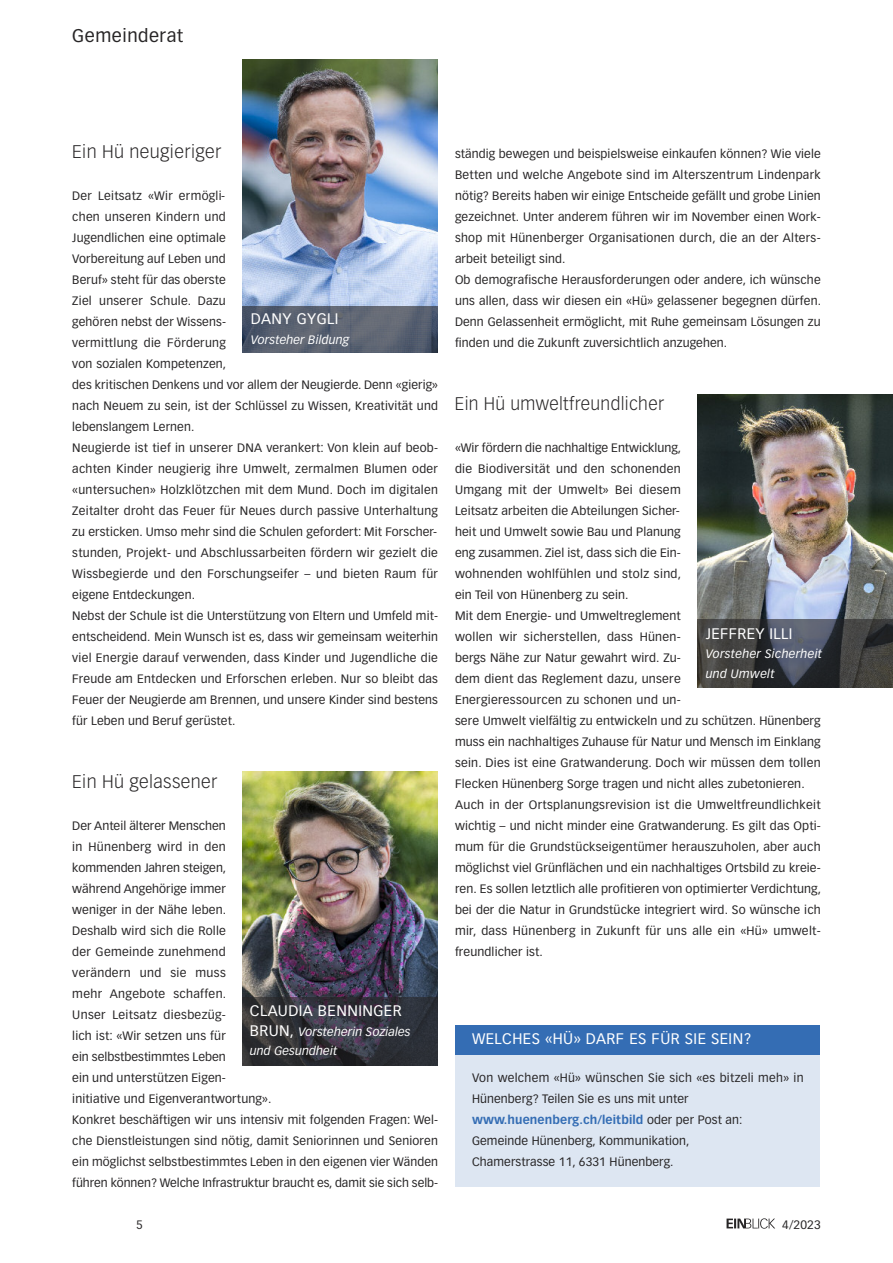
<style>
.page{position:relative;width:893px;height:1263px;background:#fff}
.page>*{position:absolute;margin:0;border:0;box-sizing:border-box;transform-origin:0 0}
.t1{font:300 18px "Vectora LH";letter-spacing:.02em;color:#272526}
.t2{font:18px "Vectora LH";letter-spacing:.03em;color:#272526}
.t3{font:15px "Vectora LH";letter-spacing:.03em;color:#fff}
.t4{font:12px/21px "Vectora LH";letter-spacing:.01em;color:#272526}
.t5{font:italic 12px/19.5px "Vectora LH";letter-spacing:.01em;color:#fff}
.s1{font-style:normal;font-size:15px}
.s2{font-weight:700;color:#346db4}
</style>
<div class="page">
<div style="left:455px;top:1027px;width:365px;height:160px;background:#dde6f2"></div>
<div style="left:455px;top:1025px;width:365px;height:30px;background:#346db4"></div>
<img style="left:242px;top:59px;width:196px;height:247px">
<div style="left:242px;top:306px;width:196px;height:47px;background:#272526;opacity:.6"></div>
<img style="left:242px;top:772px;width:196px;height:225px">
<div style="left:242px;top:997px;width:196px;height:68px;background:#272526;opacity:.6"></div>
<img style="left:697px;top:394px;width:196px;height:225px">
<div style="left:697px;top:619px;width:196px;height:68px;background:#272526;opacity:.6"></div>
<svg style="left:726px;top:1218px;width:49px;height:11px"></svg>
<h1 class="t2" style="left:72px;top:28px;width:112px">Gemeinderat</h1>
<h1 class="t1" style="left:72px;top:144px;width:151px">Ein Hü neugieriger</h1>
<p class="t4" style="left:72px;top:185px;width:367px">Der Leitsatz «Wir ermögli-<br>chen unseren Kindern und<br>Jugendlichen eine optimale<br>Vorbereitung auf Leben und<br>Beruf» steht für das oberste<br>Ziel unserer Schule. Dazu<br>gehören nebst der Wissens-<br>vermittlung die Förderung<br>von sozialen Kompetenzen,<br>des kritischen Denkens und vor allem der Neugierde. Denn «gierig» nach Neuem zu sein, ist der Schlüssel zu Wissen, Kreativität und lebenslangem Lernen.<br>Neugierde ist tief in unserer DNA verankert: Von klein auf beob&shy;achten Kinder neugierig ihre Umwelt, zermalmen Blumen oder «untersuchen» Holzklötzchen mit dem Mund. Doch im digitalen Zeitalter droht das Feuer für Neues durch passive Unterhaltung zu ersticken. Umso mehr sind die Schulen gefordert: Mit Forscher&shy;stunden, Projekt- und Abschlussarbeiten fördern wir gezielt die Wissbegierde und den Forschungseifer – und bieten Raum für eigene Entdeckungen.<br>Nebst der Schule ist die Unterstützung von Eltern und Umfeld mit&shy;entscheidend. Mein Wunsch ist es, dass wir gemeinsam weiterhin viel Energie darauf verwenden, dass Kinder und Jugendliche die Freude am Entdecken und Erforschen erleben. Nur so bleibt das Feuer der Neugierde am Brennen, und unsere Kinder sind bestens für Leben und Beruf gerüstet.</p>
<p class="t3" style="left:251px;top:313px;width:89px">DANY GYGLI</p>
<p class="t5" style="left:251px;top:330px;width:100px">Vorsteher Bildung</p>
<h1 class="t1" style="left:72px;top:774px;width:147px">Ein Hü gelassener</h1>
<p class="t4" style="left:72px;top:815px;width:367px">Der Anteil älterer Menschen<br>in Hünenberg wird in den<br>kommenden Jahren steigen,<br>während Angehörige immer<br>weniger in der Nähe leben.<br>Deshalb wird sich die Rolle<br>der Gemeinde zunehmend<br>verändern und sie muss<br>mehr Angebote schaffen.<br>Unser Leitsatz diesbezüg-<br>lich ist: «Wir setzen uns für<br>ein selbstbestimmtes Leben<br>ein und unterstützen Eigen-<br>initiative und Eigenverantwortung».<br>Konkret beschäftigen wir uns intensiv mit folgenden Fragen: Wel&shy;che Dienstleistungen sind nötig, damit Seniorinnen und Senioren ein möglichst selbstbestimmtes Leben in den eigenen vier Wänden führen können? Welche Infrastruktur braucht es, damit sie sich selb-</p>
<p class="t3" style="left:250px;top:1005px;width:153px">CLAUDIA BENNINGER</p>
<p class="t5" style="left:250px;top:1022px;width:162px"><span class="s1">BRUN,</span> Vorsteherin Soziales und Gesundheit</p>
<p class="t4" style="left:455px;top:143px;width:368px">ständig bewegen und beispielsweise einkaufen können? Wie viele Betten und welche Angebote sind im Alterszentrum Lindenpark nötig? Bereits haben wir einige Entscheide gefällt und grobe Linien gezeichnet. Unter anderem führen wir im November einen Work&shy;shop mit Hünenberger Organisationen durch, die an der Alters&shy;arbeit beteiligt sind.<br>Ob demografische Herausforderungen oder andere, ich wünsche uns allen, dass wir diesen ein «Hü» gelassener begegnen dürfen.<br>Denn Gelassenheit ermöglicht, mit Ruhe gemeinsam Lösungen zu finden und die Zukunft zuversichtlich anzugehen.</p>
<h1 class="t1" style="left:455px;top:396px;width:211px">Ein Hü umweltfreundlicher</h1>
<p class="t4" style="left:455px;top:437px;width:368px">«Wir fördern die nachhaltige Entwicklung,<br>die Biodiversität und den schonenden<br>Umgang mit der Umwelt» Bei diesem<br>Leitsatz arbeiten die Abteilungen Sicher-<br>heit und Umwelt sowie Bau und Planung<br>eng zusammen. Ziel ist, dass sich die Ein-<br>wohnenden wohlfühlen und stolz sind,<br>ein Teil von Hünenberg zu sein.<br>Mit dem Energie- und Umweltreglement<br>wollen wir sicherstellen, dass Hünen-<br>bergs Nähe zur Natur gewahrt wird. Zu-<br>dem dient das Reglement dazu, unsere<br>Energieressourcen zu schonen und un-<br>sere Umwelt vielfältig zu entwickeln und zu schützen. Hünenberg muss ein nachhaltiges Zuhause für Natur und Mensch im Einklang sein. Dies ist eine Gratwanderung. Doch wir müssen dem tollen Flecken Hünenberg Sorge tragen und nicht alles zubetonieren.<br>Auch in der Ortsplanungsrevision ist die Umweltfreundlichkeit wichtig – und nicht minder eine Gratwanderung. Es gilt das Opti&shy;mum für die Grundstückseigentümer herauszuholen, aber auch möglichst viel Grünflächen und ein nachhaltiges Ortsbild zu kreie&shy;ren. Es sollen letztlich alle profitieren von optimierter Verdichtung, bei der die Natur in Grundstücke integriert wird. So wünsche ich mir, dass Hünenberg in Zukunft für uns alle ein «Hü» umwelt&shy;freundlicher ist.</p>
<p class="t3" style="left:706px;top:627px;width:88px">JEFFREY ILLI</p>
<p class="t5" style="left:706px;top:645px;width:118px">Vorsteher Sicherheit und Umwelt</p>
<p class="t3" style="left:472px;top:1032px;width:281px">WELCHES «HÜ» DARF ES FÜR SIE SEIN?</p>
<p class="t4" style="left:472px;top:1067px;width:333px">Von welchem «Hü» wünschen Sie sich «es bitzeli meh» in Hünenberg? Teilen Sie es uns mit unter <span class="s2">www.huenenberg.ch/leitbild</span> oder per Post an:<br>Gemeinde Hünenberg, Kommunikation,<br>Chamerstrasse 11, 6331 Hünenberg.</p>
<p class="t4" style="left:136px;top:1214px;width:8px">5</p>
<p class="t4" style="left:782px;top:1214px;width:40px">4/2023</p>
</div>
